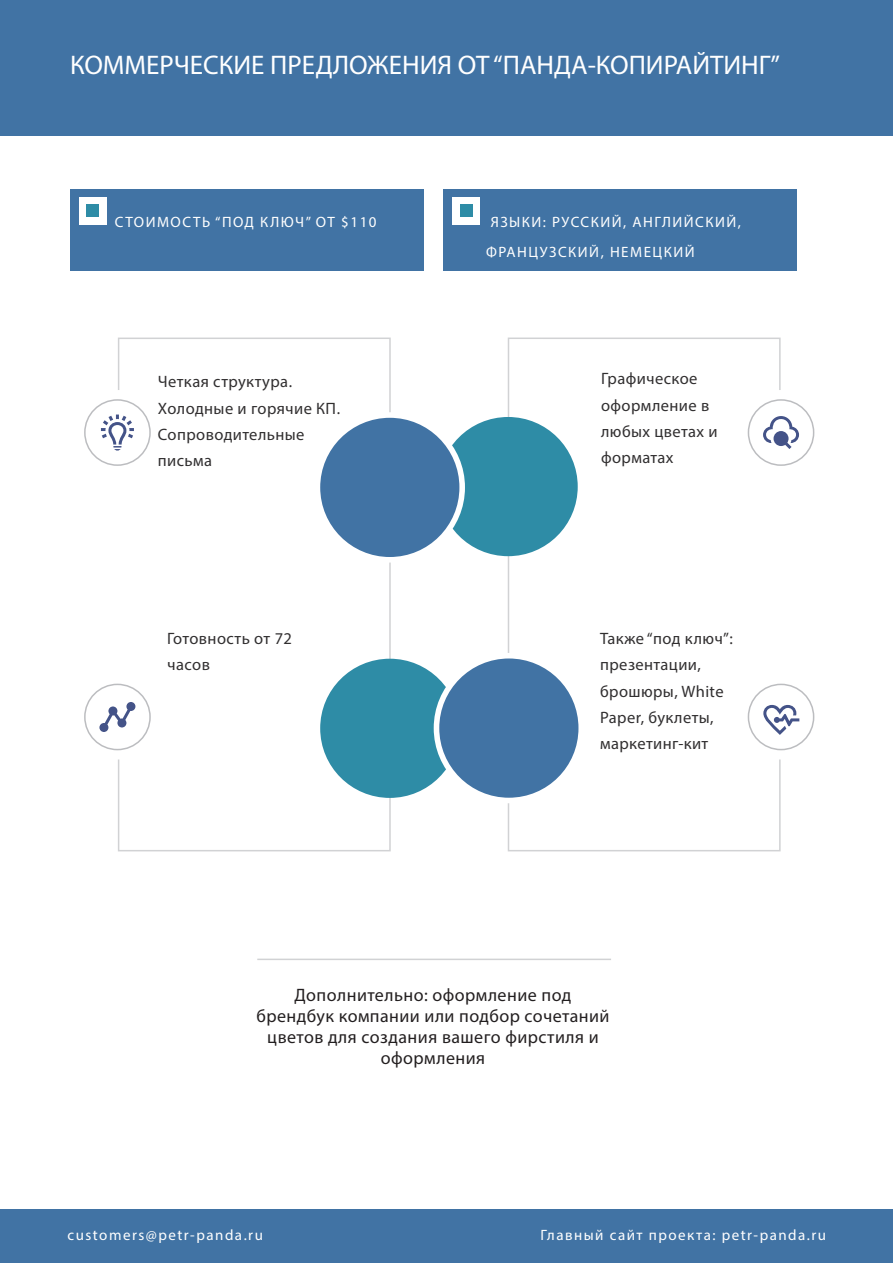
<style>
.page{position:relative;width:893px;height:1263px;background:#fff}
.page>*{position:absolute;margin:0;border:0;box-sizing:border-box;transform-origin:0 0}
.Paragraph_Style_1{font:27px "Myriad Pro";color:#fff}
.Paragraph_Style_1-2{font:18px/21px "Myriad Pro";letter-spacing:.025em;color:#231f20;text-align:center}
.t1{font:16.5px/26.2px "Myriad Pro";letter-spacing:.025em;color:#312f30}
.Paragraph_Style_1-3{font:15px/30px "Myriad Pro";letter-spacing:.1em;color:#fff}
</style>
<div class="page">
<hr style="left:257px;top:959px;width:354px;height:1px;background:#d1d2d4">
<div style="left:70px;top:189px;width:353px;height:81px;background:#4173a4"></div>
<div style="left:443px;top:189px;width:353px;height:81px;background:#4173a4"></div>
<svg style="left:118px;top:337px;width:273px;height:515px"></svg>
<svg style="left:507px;top:337px;width:274px;height:515px"></svg>
<div style="left:438px;top:417px;width:140px;height:139px;background:#2e8ca6;border-radius:50%"></div>
<div style="left:315px;top:412px;width:150px;height:151px;background:#fff;border-radius:50%"></div>
<div style="left:320px;top:418px;width:139px;height:139px;background:#4173a4;border-radius:50%"></div>
<div style="left:320px;top:659px;width:139px;height:139px;background:#2e8ca6;border-radius:50%"></div>
<div style="left:434px;top:653px;width:150px;height:150px;background:#fff;border-radius:50%"></div>
<div style="left:75px;top:390px;width:85px;height:85px;background:#fff;border-radius:50%"></div>
<div style="left:75px;top:674px;width:85px;height:85px;background:#fff;border-radius:50%"></div>
<div style="left:738px;top:390px;width:85px;height:85px;background:#fff;border-radius:50%"></div>
<div style="left:738px;top:674px;width:85px;height:85px;background:#fff;border-radius:50%"></div>
<div style="left:84px;top:399px;width:67px;height:67px;border:2px solid #bcbdc0;border-radius:50%"></div>
<div style="left:84px;top:684px;width:67px;height:66px;border:2px solid #bcbdc0;border-radius:50%"></div>
<div style="left:748px;top:399px;width:66px;height:67px;border:2px solid #bcbdc0;border-radius:50%"></div>
<div style="left:748px;top:684px;width:66px;height:66px;border:2px solid #bcbdc0;border-radius:50%"></div>
<div style="left:439px;top:658px;width:139px;height:140px;background:#4173a4;border-radius:50%"></div>
<svg style="left:763px;top:705px;width:36px;height:30px"></svg>
<svg style="left:763px;top:416px;width:36px;height:33px"></svg>
<svg style="left:101px;top:414px;width:33px;height:36px"></svg>
<svg style="left:99px;top:702px;width:36px;height:30px"></svg>
<div style="left:79px;top:197px;width:27px;height:27px;background:#fff"></div>
<div style="left:86px;top:204px;width:13px;height:13px;background:#2e8ca6"></div>
<div style="left:453px;top:197px;width:27px;height:27px;background:#fff"></div>
<div style="left:460px;top:204px;width:13px;height:13px;background:#2e8ca6"></div>
<div style="left:0;top:0;width:893px;height:135px;background:#4173a4"></div>
<div style="left:0;top:1210px;width:893px;height:53px;background:#4173a4"></div>
<p class="Paragraph_Style_1" style="left:70px;top:49px;width:711px">КОММЕРЧЕСКИЕ ПРЕДЛОЖЕНИЯ ОТ “ПАНДА-КОПИРАЙТИНГ”</p>
<p class="Paragraph_Style_1-3" style="left:115px;top:207px;width:263px">СТОИМОСТЬ “ПОД КЛЮЧ” ОТ $110</p>
<p class="Paragraph_Style_1-3" style="left:486px;top:207px;width:256px;text-indent:5px">ЯЗЫКИ: РУССКИЙ, АНГЛИЙСКИЙ,<br>ФРАНЦУЗСКИЙ, НЕМЕЦКИЙ</p>
<p class="t1" style="left:158px;top:368px;width:184px">Четкая структура.<br>Холодные и горячие КП.</p>
<p class="t1" style="left:158px;top:421px;width:148px">Сопроводительные письма</p>
<p class="t1" style="left:601px;top:365px;width:118px">Графическое оформление в любых цветах и форматах</p>
<p class="t1" style="left:167px;top:625px;width:126px">Готовность от 72 часов</p>
<p class="t1" style="left:600px;top:625px;width:134px">Также “под ключ”: презентации, брошюры, White<br>Paper, буклеты, маркетинг-кит</p>
<p class="Paragraph_Style_1-2" style="left:256px;top:984px;width:355px">Дополнительно: оформление под брендбук компании или подбор сочетаний цветов для создания вашего фирстиля и оформления</p>
<p class="Paragraph_Style_1-3" style="left:68px;top:1219px;width:197px">customers@petr-panda.ru</p>
<p class="Paragraph_Style_1-3" style="left:541px;top:1219px;width:287px">Главный сайт проекта: petr-panda.ru</p>
</div>
